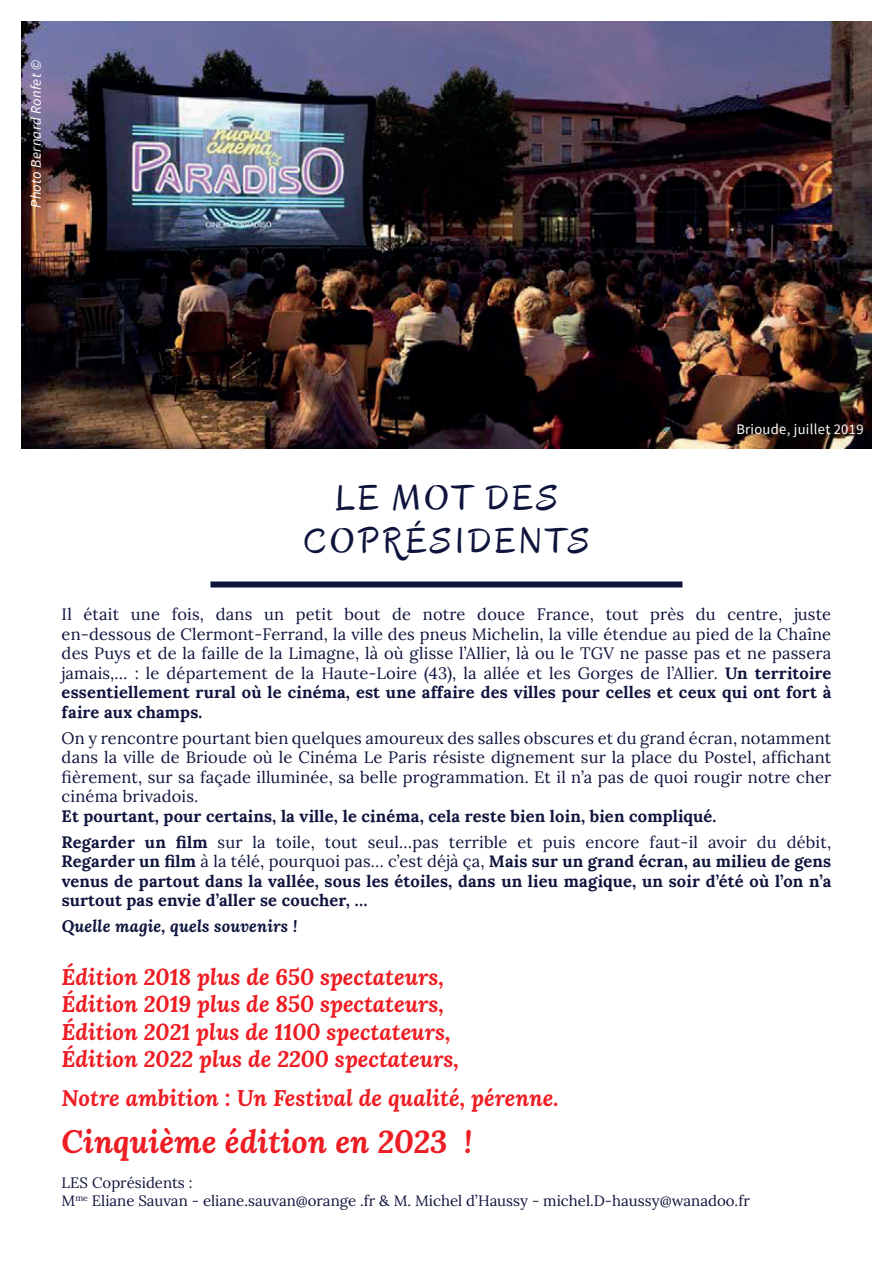
<style>
.page{position:relative;width:893px;height:1263px;background:#fff}
.page>*{position:absolute;margin:0;border:0;box-sizing:border-box;transform-origin:0 0}
.t1{font:36px/43.2px "Oregano";letter-spacing:.1em;color:#0e143c;text-align:center}
.t2{font:italic 700 31.5px "Lora";color:#ee1d23}
.t3{font:italic 700 22.5px/27px "Lora";color:#ee1d23}
.t4{font:16.5px/19.5px "Lora";letter-spacing:.01em;color:#0e143c;text-align:justify}
.t5{font:700 16.5px/19.5px "Lora";letter-spacing:.01em;color:#0e143c}
.t6{font:italic 700 16.5px "Lora";letter-spacing:.01em;color:#0e143c}
.t7{font:15px/18px "Lora";color:#0e143c}
.t8{font:italic 14.55px "Source Sans Pro";letter-spacing:.02em;color:#fff}
.t9{font:14.55px "Source Sans Pro";letter-spacing:.02em;color:#fff}
.s1{font-weight:700}
.s2{font-weight:400}
</style>
<div class="page">
<img style="left:21px;top:21px;width:851px;height:428px">
<div style="left:210px;top:581px;width:472px;height:6px;background:#0e143c"></div>
<p class="t8" style="left:27px;top:208px;width:149px;rotate:-90deg">Photo Bernard Ronfet ©</p>
<h1 class="t1" style="left:304px;top:477px;width:287px">LE MOT DES<br>COPRÉSIDENTS</h1>
<p class="t9" style="left:736px;top:419px;width:129px">Brioude, juillet 2019</p>
<p class="t4" style="left:62px;top:604px;width:771px">Il était une fois, dans un petit bout de notre douce France, tout près du centre, juste en-dessous de Clermont-Ferrand, la ville des pneus Michelin, la ville étendue au pied de la Chaîne des Puys et de la faille de la Limagne, là où glisse l’Allier, là ou le TGV ne passe pas et ne passera jamais,… : le département de la Haute-Loire (43), la allée et les Gorges de l’Allier. <span class="s1">Un territoire essentiellement rural où le cinéma, est une affaire des villes pour celles et ceux qui ont fort à faire aux champs.</span></p>
<p class="t4" style="left:62px;top:727px;width:771px">On y rencontre pourtant bien quelques amoureux des salles obscures et du grand écran, notamment dans la ville de Brioude où le Cinéma Le Paris résiste dignement sur la place du Postel, affichant fièrement, sur sa façade illuminée, sa belle programmation. Et il n’a pas de quoi rougir notre cher cinéma brivadois.</p>
<p class="t5" style="left:62px;top:801px;width:771px;line-height:25.8px">Et pourtant, pour certains, la ville, le cinéma, cela reste bien loin, bien compliqué.<br>Regarder un film <span class="s2">sur la toile, tout seul…pas terrible et puis encore faut-il avoir du débit,</span></p>
<p class="t5" style="left:62px;top:850px;width:771px;text-align:justify">Regarder un film <span class="s2">à la télé, pourquoi pas… c’est déjà ça,</span> Mais sur un grand écran, au milieu de gens venus de partout dans la vallée, sous les étoiles, dans un lieu magique, un soir d’été où l’on n’a surtout pas envie d’aller se coucher, …</p>
<p class="t6" style="left:62px;top:914px;width:237px">Quelle magie, quels souvenirs !</p>
<h3 class="t3" style="left:62px;top:963px;width:399px">Édition 2018 plus de 650 spectateurs, Édition 2019 plus de 850 spectateurs, Édition 2021 plus de 1100 spectateurs, Édition 2022 plus de 2200 spectateurs,</h3>
<h3 class="t3" style="left:62px;top:1084px;width:499px">Notre ambition : Un Festival de qualité, pérenne.</h3>
<h2 class="t2" style="left:62px;top:1119px;width:412px">Cinquième édition en 2023 !</h2>
<p class="t7" style="left:62px;top:1172px;width:690px">LES Coprésidents :<br>M<sup>me</sup> Eliane Sauvan - eliane.sauvan@orange .fr &amp; M. Michel d’Haussy - michel.D-haussy@wanadoo.fr</p>
</div>
